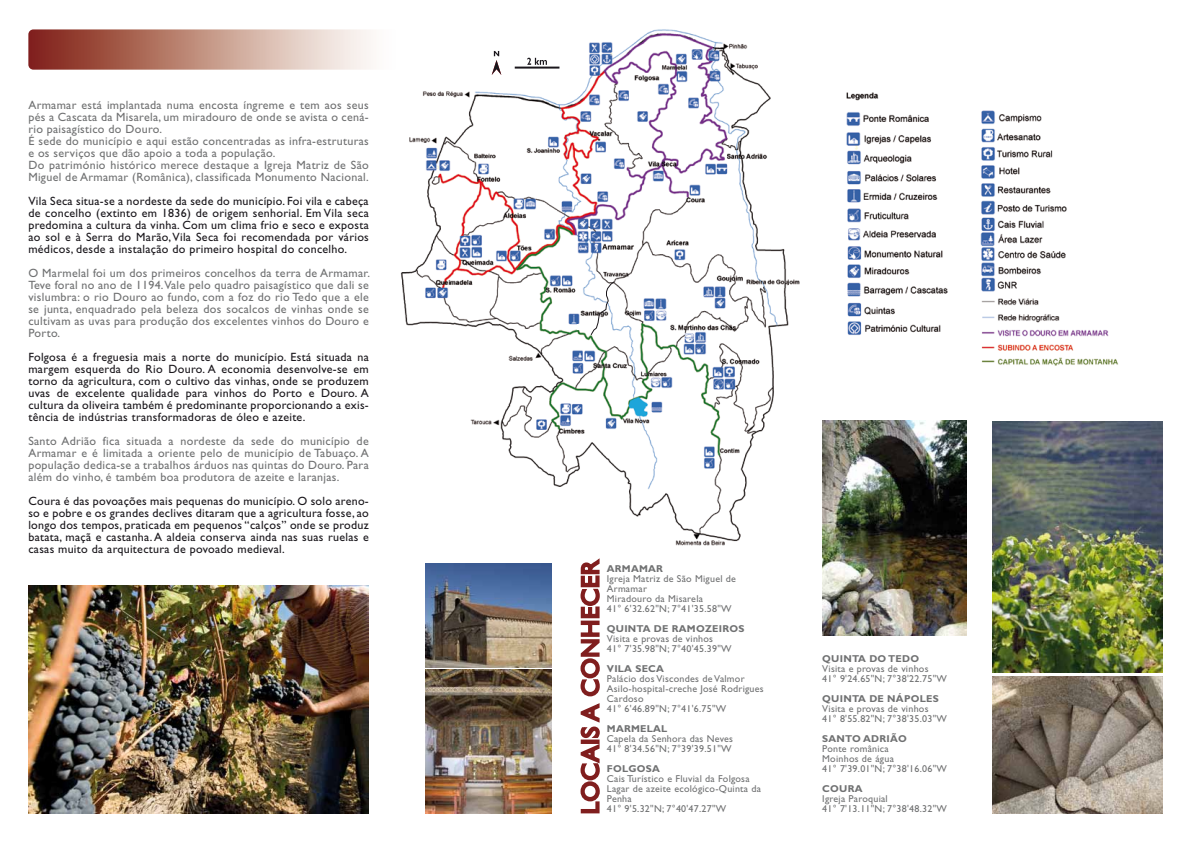
<style>
.page{position:relative;width:1191px;height:842px;background:#fff}
.page>*{position:absolute;margin:0;border:0;box-sizing:border-box;transform-origin:0 0}
.t1{font:12px/12px "Gill Sans";letter-spacing:.025em;color:#1a171c;text-align:justify}
.t2{font:12px/12px "Gill Sans";letter-spacing:.025em;color:#707172;text-align:justify}
.t3{font:10px/10px "Gill Sans";letter-spacing:.025em;color:#707172}
.t4{font:700 10px "Gill Sans";letter-spacing:.025em;color:#707172}
</style>
<div class="page">
<svg style="left:580px;top:558px;width:20px;height:256px"></svg>
<img style="left:425px;top:564px;width:127px;height:103px">
<img style="left:425px;top:670px;width:127px;height:143px">
<img style="left:400px;top:29px;width:718px;height:519px">
<div style="left:577px;top:324px;width:14px;height:5px;background:#fff"></div>
<svg style="left:590px;top:280px;width:25px;height:56px"></svg>
<div style="left:372px;top:529px;width:144px;height:19px;background:#fff"></div>
<hr style="left:516px;top:67px;width:42px;height:2px;background:#1a171c">
<svg style="left:527px;top:58px;width:20px;height:7px"></svg>
<svg style="left:492px;top:51px;width:9px;height:24px"></svg>
<div style="left:378px;top:23px;width:29px;height:43px;background:#fff"></div>
<svg style="left:28px;top:29px;width:343px;height:41px"></svg>
<img style="left:822px;top:421px;width:144px;height:215px">
<img style="left:28px;top:585px;width:340px;height:229px">
<img style="left:992px;top:676px;width:170px;height:138px">
<img style="left:992px;top:421px;width:170px;height:251px">
<p class="t2" style="left:28px;top:99px;width:342px;text-align:left">Armamar está implantada numa encosta íngreme e tem aos seus pés a Cascata da Misarela, um miradouro de onde se avista o cená&shy;rio paisagístico do Douro.<br>É sede do município e aqui estão concentradas as infra-estruturas e os serviços que dão apoio a toda a população.<br>Do património histórico merece destaque a Igreja Matriz de São Miguel de Armamar (Românica), classificada Monumento Nacional.</p>
<p class="t1" style="left:28px;top:195px;width:342px">Vila Seca situa-se a nordeste da sede do município. Foi vila e cabeça de concelho (extinto em 1836) de origem senhorial. Em Vila seca predomina a cultura da vinha. Com um clima frio e seco e exposta ao sol e à Serra do Marão, Vila Seca foi recomendada por vários médicos, desde a instalação do primeiro hospital do concelho.</p>
<p class="t2" style="left:28px;top:267px;width:343px">O Marmelal foi um dos primeiros concelhos da terra de Armamar.<br>Teve foral no ano de 1194. Vale pelo quadro paisagístico que dali se vislumbra: o rio Douro ao fundo, com a foz do rio Tedo que a ele se junta, enquadrado pela beleza dos socalcos de vinhas onde se cultivam as uvas para produção dos excelentes vinhos do Douro e Porto.</p>
<p class="t1" style="left:28px;top:351px;width:342px">Folgosa é a freguesia mais a norte do município. Está situada na margem esquerda do Rio Douro. A economia desenvolve-se em torno da agricultura, com o cultivo das vinhas, onde se produzem uvas de excelente qualidade para vinhos do Porto e Douro. A cultura da oliveira também é predominante proporcionando a exis&shy;tência de indústrias transformadoras de óleo e azeite.</p>
<p class="t2" style="left:28px;top:435px;width:342px">Santo Adrião fica situada a nordeste da sede do município de Armamar e é limitada a oriente pelo de município de Tabuaço. A população dedica-se a trabalhos árduos nas quintas do Douro. Para além do vinho, é também boa produtora de azeite e laranjas.</p>
<p class="t1" style="left:28px;top:495px;width:342px">Coura é das povoações mais pequenas do município. O solo areno&shy;so e pobre e os grandes declives ditaram que a agricultura fosse, ao longo dos tempos, praticada em pequenos “calços” onde se produz batata, maçã e castanha. A aldeia conserva ainda nas suas ruelas e casas muito da arquitectura de povoado medieval.</p>
<p class="t4" style="left:607px;top:563px;width:58px">ARMAMAR</p>
<p class="t3" style="left:607px;top:574px;width:131px">Igreja Matriz de São Miguel de<br>Armamar<br>Miradouro da Misarela<br>41° 6'32.62"N; 7°41'35.58"W</p>
<p class="t4" style="left:607px;top:623px;width:139px">QUINTA DE RAMOZEIROS</p>
<p class="t3" style="left:607px;top:634px;width:126px">Visita e provas de vinhos<br>41° 7'35.98"N; 7°40'45.39"W</p>
<p class="t4" style="left:607px;top:663px;width:59px">VILA SECA</p>
<p class="t3" style="left:607px;top:674px;width:158px">Palácio dos Viscondes de Valmor<br>Asilo-hospital-creche José Rodrigues<br>Cardoso<br>41° 6'46.89"N; 7°41'6.75"W</p>
<p class="t4" style="left:607px;top:723px;width:62px">MARMELAL</p>
<p class="t3" style="left:607px;top:734px;width:128px">Capela da Senhora das Neves<br>41° 8'34.56"N; 7°39'39.51"W</p>
<p class="t4" style="left:607px;top:763px;width:55px">FOLGOSA</p>
<p class="t3" style="left:607px;top:774px;width:156px">Cais Turístico e Fluvial da Folgosa<br>Lagar de azeite ecológico-Quinta da<br>Penha<br>41° 9'5.32"N; 7°40'47.27"W</p>
<p class="t4" style="left:822px;top:653px;width:98px">QUINTA DO TEDO</p>
<p class="t3" style="left:822px;top:664px;width:126px">Visita e provas de vinhos<br>41° 9'24.65"N; 7°38'22.75"W</p>
<p class="t4" style="left:822px;top:693px;width:118px">QUINTA DE NÁPOLES</p>
<p class="t3" style="left:822px;top:704px;width:126px">Visita e provas de vinhos<br>41° 8'55.82"N; 7°38'35.03"W</p>
<p class="t4" style="left:822px;top:733px;width:86px">SANTO ADRIÃO</p>
<p class="t3" style="left:822px;top:744px;width:126px">Ponte românica<br>Moinhos de água<br>41° 7'39.01"N; 7°38'16.06"W</p>
<p class="t4" style="left:822px;top:783px;width:42px">COURA</p>
<p class="t3" style="left:822px;top:794px;width:126px">Igreja Paroquial<br>41° 7'13.11"N; 7°38'48.32"W</p>
</div>
